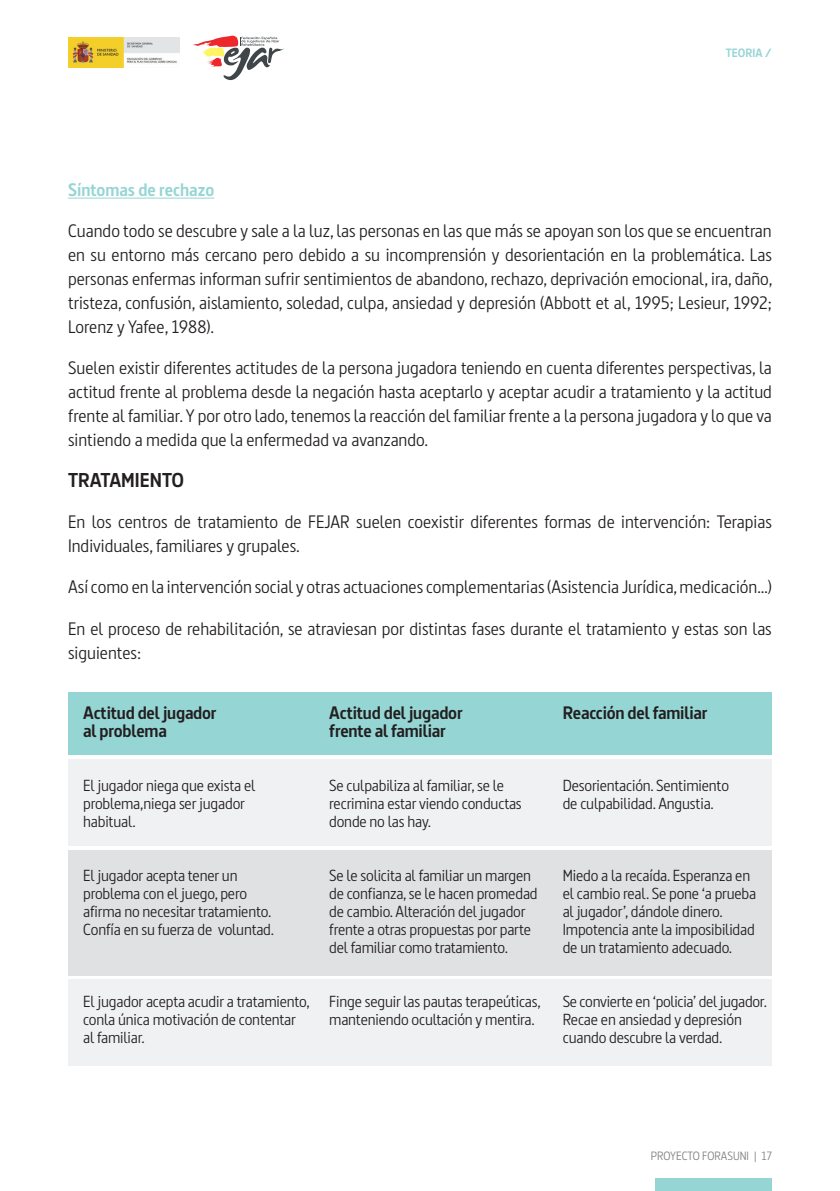
<style>
.page{position:relative;width:840px;height:1191px;background:#fff}
.page>*{position:absolute;margin:0;border:0;box-sizing:border-box;transform-origin:0 0}
.t1{font:700 20px "Dsignes";color:#231f20}
.t2{font:18px/24px "Dsignes";color:#231f20;text-align:justify}
.t3{font:700 18px/18px "Dsignes";letter-spacing:-.01em;color:#231f20}
.t4{font:700 18px "Dsignes";color:#95d5d4}
.t5{font:16px/18px "Dsignes";letter-spacing:-.01em;color:#231f20}
.t6{font:12px "Dsignes";color:#808285}
.t7{font:700 12px "Dsignes";color:#95d5d4}
</style>
<div class="page">
<div style="left:654px;top:1178px;width:117px;height:13px;background:#95d5d4"></div>
<svg style="left:193px;top:35px;width:91px;height:45px"></svg>
<img style="left:68px;top:38px;width:111px;height:30px">
<div style="left:68px;top:850px;width:703px;height:125px;background:#e0e1e3"></div>
<div style="left:68px;top:759px;width:703px;height:86px;background:#f0f1f2"></div>
<div style="left:68px;top:979px;width:703px;height:87px;background:#f0f1f2"></div>
<div style="left:68px;top:692px;width:703px;height:62px;background:#95d5d4"></div>
<hr style="left:68px;top:198px;width:146px;height:1px;background:#95d5d4">
<p class="t7" style="left:725px;top:45px;width:48px">TEORIA /</p>
<p class="t4" style="left:68px;top:180px;width:148px">Síntomas de rechazo</p>
<p class="t2" style="left:68px;top:219px;width:705px">Cuando todo se descubre y sale a la luz, las personas en las que más se apoyan son los que se encuentran en su entorno más cercano pero debido a su incomprensión y desorientación en la problemática. Las personas enfermas informan sufrir sentimientos de abandono, rechazo, deprivación emocional, ira, daño, tristeza, confusión, aislamiento, soledad, culpa, ansiedad y depresión (Abbott et al, 1995; Lesieur, 1992; Lorenz y Yafee, 1988).</p>
<p class="t2" style="left:68px;top:356px;width:705px">Suelen existir diferentes actitudes de la persona jugadora teniendo en cuenta diferentes perspectivas, la actitud frente al problema desde la negación hasta aceptarlo y aceptar acudir a tratamiento y la actitud frente al familiar. Y por otro lado, tenemos la reacción del familiar frente a la persona jugadora y lo que va sintiendo a medida que la enfermedad va avanzando.</p>
<p class="t1" style="left:68px;top:469px;width:118px">TRATAMIENTO</p>
<p class="t2" style="left:68px;top:510px;width:704px">En los centros de tratamiento de FEJAR suelen coexistir diferentes formas de intervención: Terapias<br>Individuales, familiares y grupales.</p>
<p class="t2" style="left:68px;top:575px;width:705px">Así como en la intervención social y otras actuaciones complementarias (Asistencia Jurídica, medicación…)</p>
<p class="t2" style="left:68px;top:616px;width:704px">En el proceso de rehabilitación, se atraviesan por distintas fases durante el tratamiento y estas son las siguientes:</p>
<p class="t3" style="left:83px;top:703px;width:135px">Actitud del jugador al problema</p>
<p class="t5" style="left:83px;top:776px;width:173px">El jugador niega que exista el problema,niega ser jugador habitual.</p>
<p class="t5" style="left:83px;top:866px;width:192px">El jugador acepta tener un problema con el juego, pero afirma no necesitar tratamiento.<br>Confía en su fuerza de voluntad.</p>
<p class="t5" style="left:83px;top:992px;width:228px">El jugador acepta acudir a tratamiento, conla única motivación de contentar al familiar.</p>
<p class="t3" style="left:329px;top:703px;width:135px">Actitud del jugador frente al familiar</p>
<p class="t5" style="left:329px;top:776px;width:194px">Se culpabiliza al familiar, se le recrimina estar viendo conductas donde no las hay.</p>
<p class="t5" style="left:329px;top:866px;width:210px">Se le solicita al familiar un margen de confianza, se le hacen promedad de cambio. Alteración del jugador frente a otras propuestas por parte del familiar como tratamiento.</p>
<p class="t5" style="left:329px;top:992px;width:213px">Finge seguir las pautas terapeúticas, manteniendo ocultación y mentira.</p>
<p class="t3" style="left:562px;top:703px;width:146px">Reacción del familiar</p>
<p class="t5" style="left:562px;top:776px;width:168px">Desorientación. Sentimiento de culpabilidad. Angustia.</p>
<p class="t5" style="left:562px;top:866px;width:195px">Miedo a la recaída. Esperanza en el cambio real. Se pone ‘a prueba al jugador’, dándole dinero.<br>Impotencia ante la imposibilidad de un tratamiento adecuado.</p>
<p class="t5" style="left:562px;top:992px;width:206px">Se convierte en ‘policia’ del jugador.<br>Recae en ansiedad y depresión cuando descubre la verdad.</p>
<p class="t6" style="left:650px;top:1149px;width:122px">PROYECTO FORASUNI | 17</p>
</div>
